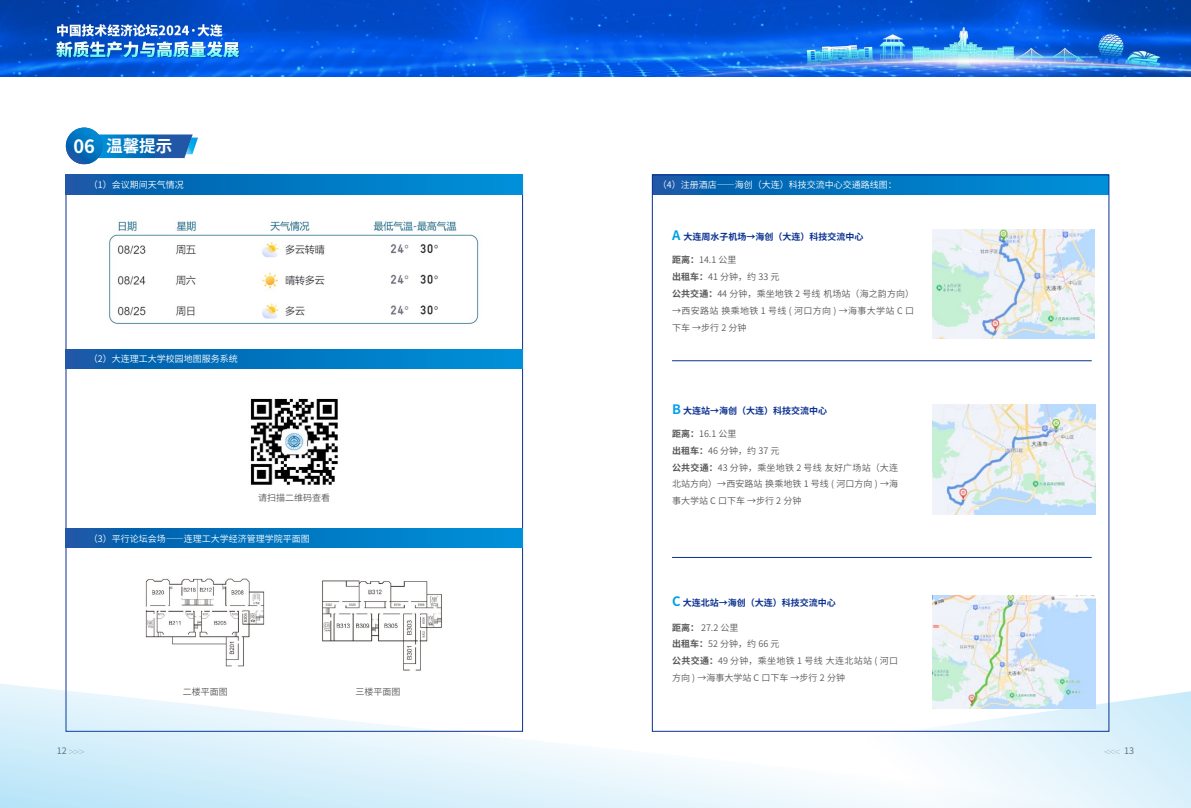
<style>
.page{position:relative;width:1191px;height:808px;background:#fff}
.page>*{position:absolute;margin:0;border:0;box-sizing:border-box;transform-origin:0 0}
.t1{font:700 16.6px "Source Han Sans CN";color:#fff}
.t2{font:9px/16.8px "Source Han Sans CN";letter-spacing:.005em;color:#595757}
.t3{font:9px "Source Han Sans CN";color:#fff}
.t4{font:700 9px "Source Han Sans CN";color:#0b3190}
.t5{font:9px/16.8px "Source Han Sans CN";letter-spacing:.035em;color:#595757}
.t6{font:700 9px "Didot";color:#595757}
.s1{font-size:18.3px}
.s2{font-size:13px;color:#00a0e9}
.s3{font-weight:700}
.s4{font-family:"Source Han Sans CN";font-weight:400;color:#727171}
</style>
<div class="page">
<img style="left:0;top:0;width:1191px;height:77px">
<svg style="left:0;top:660px;width:1191px;height:148px"></svg>
<img style="left:654px;top:177px;width:453px;height:17px">
<img style="left:66px;top:175px;width:456px;height:19px">
<svg style="left:66px;top:349px;width:457px;height:20px"></svg>
<img style="left:66px;top:349px;width:456px;height:19px">
<img style="left:66px;top:529px;width:456px;height:19px">
<img style="left:109px;top:221px;width:370px;height:103px">
<img style="left:250px;top:398px;width:88px;height:87px">
<img style="left:120px;top:578px;width:170px;height:92px">
<img style="left:296px;top:580px;width:172px;height:95px">
<img style="left:932px;top:230px;width:162px;height:108px">
<img style="left:932px;top:404px;width:163px;height:110px">
<img style="left:932px;top:595px;width:163px;height:113px">
<hr style="left:672px;top:361px;width:419px;height:1px;background:#0b3190">
<hr style="left:672px;top:557px;width:419px;height:1px;background:#0b3190">
<img style="left:193px;top:138px;width:5px;height:14px">
<img style="left:103px;top:134px;width:90px;height:24px">
<img style="left:66px;top:128px;width:37px;height:36px">
<h1 class="t1" style="left:73px;top:137px;width:101px"><span class="s1">06</span> 温馨提示</h1>
<p class="t3" style="left:89px;top:180px;width:96px">（1）会议期间天气情况</p>
<p class="t3" style="left:89px;top:354px;width:150px">（2）大连理工大学校园地图服务系统</p>
<p class="t2" style="left:258px;top:489px;width:73px">请扫描二维码查看</p>
<p class="t3" style="left:89px;top:533px;width:222px">（3）平行论坛会场——连理工大学经济管理学院平面图</p>
<p class="t2" style="left:183px;top:684px;width:46px">二楼平面图</p>
<p class="t2" style="left:355px;top:684px;width:46px">三楼平面图</p>
<p class="t3" style="left:658px;top:180px;width:240px">（4）注册酒店——海创（大连）科技交流中心交通路线图：</p>
<p class="t4" style="left:672px;top:231px;width:193px"><span class="s2">A</span> 大连周水子机场→海创（大连）科技交流中心</p>
<p class="t2" style="left:672px;top:252px;width:244px"><span class="s3">距离：</span>14.1 公里<br><span class="s3">出租车：</span>41 分钟，约 33 元<br><span class="s3">公共交通：</span>44 分钟，乘坐地铁 2 号线 机场站（海之韵方向）</p>
<p class="t5" style="left:672px;top:302px;width:243px">→西安路站 换乘地铁 1 号线 ( 河口方向 ) →海事大学站 C 口下车 →步行 2 分钟</p>
<p class="t4" style="left:672px;top:405px;width:157px"><span class="s2">B</span> 大连站→海创（大连）科技交流中心</p>
<p class="t2" style="left:672px;top:425px;width:228px"><span class="s3">距离：</span>16.1 公里<br><span class="s3">出租车：</span>46 分钟，约 37 元<br><span class="s3">公共交通：</span>43 分钟，乘坐地铁 2 号线 友好广场站（大连北站方向）→西安路站 换乘地铁 1 号线 ( 河口方向 ) →海事大学站 C 口下车 →步行 2 分钟</p>
<p class="t4" style="left:672px;top:597px;width:165px"><span class="s2">C</span> 大连北站→海创（大连）科技交流中心</p>
<p class="t2" style="left:672px;top:619px;width:228px"><span class="s3">距离：</span> 27.2 公里<br><span class="s3">出租车：</span>52 分钟，约 66 元<br><span class="s3">公共交通：</span>49 分钟，乘坐地铁 1 号线 大连北站站 ( 河口方向 ) →海事大学站 C 口下车 →步行 2 分钟</p>
<p class="t6" style="left:57px;top:745px;width:29px"><span class="s4">12</span> &gt;&gt;&gt;</p>
<p class="t6" style="left:1104px;top:745px;width:31px">&lt;&lt;&lt; <span class="s4">13</span></p>
</div>
